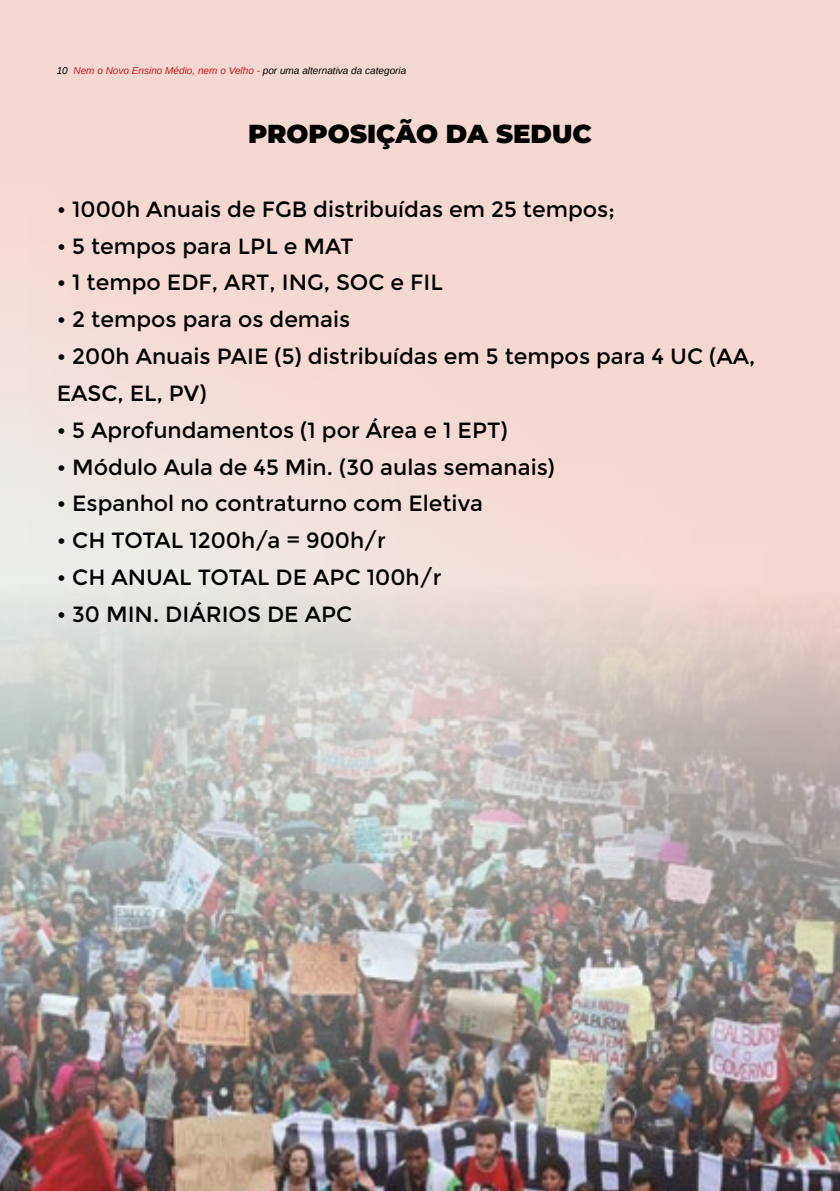
<style>
.page{position:relative;width:840px;height:1191px;background:#fff}
.page>*{position:absolute;margin:0;border:0;box-sizing:border-box;transform-origin:0 0}
.t1{font:900 26px "Montserrat";color:#000}
.t2{font:22px/36.8px "Montserrat";color:#000}
.t3{font:italic 10px "Arimo";color:#000}
.s1{color:#cd1719}
</style>
<div class="page">
<img style="left:0;top:577px;width:839px;height:614px">
<p class="t3" style="left:57px;top:64px;width:351px">10 <span class="s1">Nem o Novo Ensino Médio, nem o Velho -</span> por uma alternativa da categoria</p>
<p class="t1" style="left:248px;top:114px;width:345px">PROPOSIÇÃO DA SEDUC</p>
<p class="t2" style="left:57px;top:191px;width:559px">• 1000h Anuais de FGB distribuídas em 25 tempos;</p>
<p class="t2" style="left:57px;top:228px;width:298px">• 5 tempos para LPL e MAT</p>
<p class="t2" style="left:57px;top:264px;width:387px">• 1 tempo EDF, ART, ING, SOC e FIL</p>
<p class="t2" style="left:57px;top:301px;width:295px">• 2 tempos para os demais</p>
<p class="t2" style="left:57px;top:338px;width:699px">• 200h Anuais PAIE (5) distribuídas em 5 tempos para 4 UC (AA,<br>EASC, EL, PV)</p>
<p class="t2" style="left:57px;top:412px;width:452px">• 5 Aprofundamentos (1 por Área e 1 EPT)</p>
<p class="t2" style="left:57px;top:448px;width:499px">• Módulo Aula de 45 Min. (30 aulas semanais)</p>
<p class="t2" style="left:57px;top:485px;width:427px">• Espanhol no contraturno com Eletiva</p>
<p class="t2" style="left:57px;top:522px;width:330px">• CH TOTAL 1200h/a = 900h/r</p>
<p class="t2" style="left:57px;top:559px;width:386px">• CH ANUAL TOTAL DE APC 100h/r</p>
<p class="t2" style="left:57px;top:596px;width:297px">• 30 MIN. DIÁRIOS DE APC</p>
</div>
